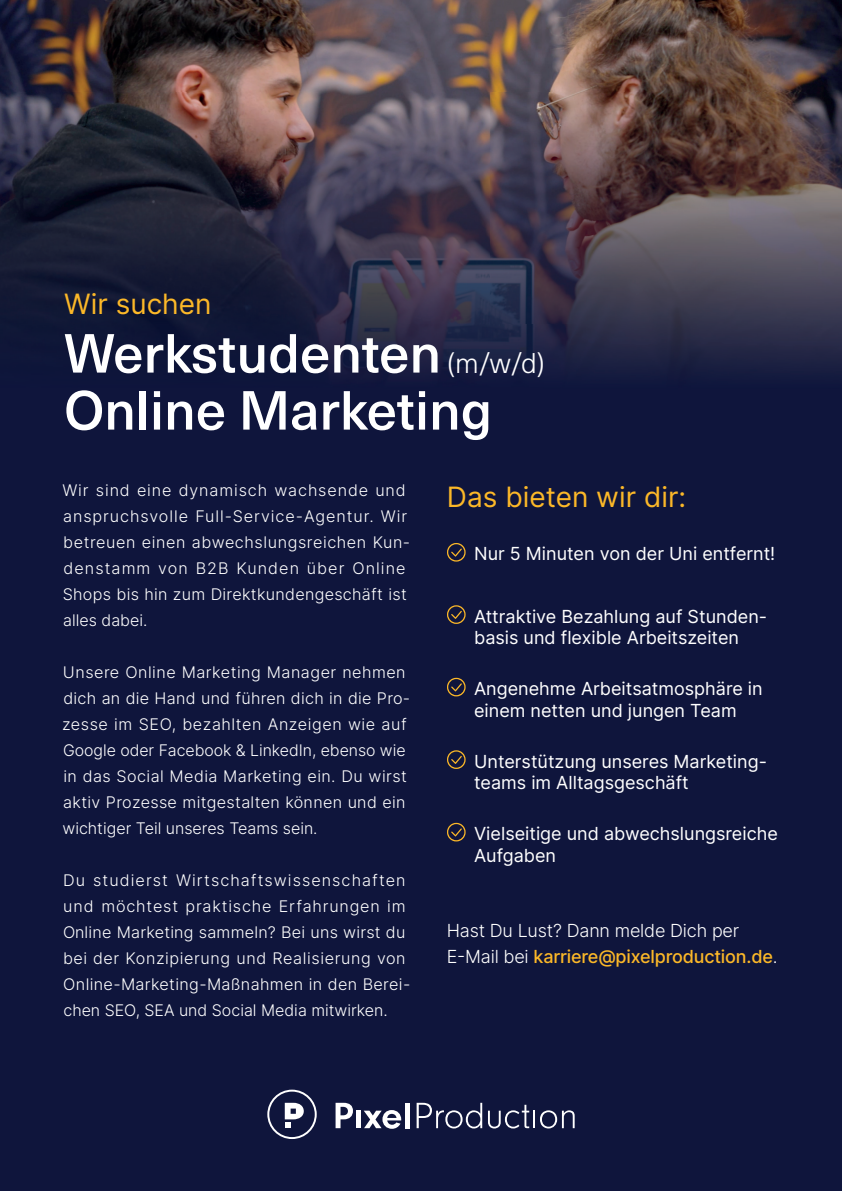
<style>
.page{position:relative;width:842px;height:1191px;background:#0f153c}
.page>*{position:absolute;margin:0;border:0;box-sizing:border-box;transform-origin:0 0}
.t1{font:500 54px/57px "Neue Haas Unica";color:#fff}
.t2{font:28px "Inter";color:#fcb828}
.t3{font:18px/21.6px "Inter";color:#fff}
.t4{font:300 18px/26px "Inter";letter-spacing:-.01em;color:#fff}
.t5{font:300 16px/26px "Inter";letter-spacing:.025em;color:#fff}
.t6{font:300 16px/26px "Inter";letter-spacing:.055em;color:#fff}
.s1{font-family:"Neue Haas Unica W1 G";font-weight:300;font-size:28px}
.s2{font-weight:500;color:#fcb828}
</style>
<div class="page">
<img style="left:0;top:0;width:842px;height:93px">
<img style="left:0;top:93px;width:842px;height:280px">
<svg style="left:447px;top:543px;width:19px;height:18px"></svg>
<svg style="left:447px;top:605px;width:19px;height:19px"></svg>
<svg style="left:447px;top:678px;width:19px;height:18px"></svg>
<svg style="left:447px;top:750px;width:19px;height:19px"></svg>
<svg style="left:447px;top:823px;width:19px;height:18px"></svg>
<svg style="left:417px;top:1102px;width:65px;height:26px"></svg>
<svg style="left:488px;top:1104px;width:87px;height:24px"></svg>
<svg style="left:336px;top:1102px;width:17px;height:26px"></svg>
<div style="left:356px;top:1110px;width:5px;height:18px;background:#fff"></div>
<svg style="left:364px;top:1110px;width:37px;height:18px"></svg>
<hr style="left:405px;top:1102px;width:4px;height:26px;background:#fff">
<svg style="left:267px;top:1089px;width:50px;height:50px"></svg>
<h2 class="t2" style="left:64px;top:283px;width:149px">Wir suchen</h2>
<h1 class="t1" style="left:64px;top:322px;width:482px">Werkstudenten <span class="s1">(m/w/d)<br></span>Online Marketing</h1>
<p class="t6" style="left:62px;top:476px;width:349px">Wir sind eine dynamisch wachsende und anspruchsvolle Full-Service-Agentur. Wir betreuen einen abwechslungsreichen Kun&shy;denstamm von B2B Kunden über Online Shops bis hin zum Direktkundengeschäft ist alles dabei.</p>
<p class="t5" style="left:62px;top:658px;width:350px">Unsere Online Marketing Manager nehmen dich an die Hand und führen dich in die Pro&shy;zesse im SEO, bezahlten Anzeigen wie auf Google oder Facebook &amp; LinkedIn, ebenso wie in das Social Media Marketing ein. Du wirst aktiv Prozesse mitgestalten können und ein wichtiger Teil unseres Teams sein.</p>
<p class="t5" style="left:63px;top:866px;width:349px">Du studierst Wirtschaftswissenschaften und möchtest praktische Erfahrungen im Online Marketing sammeln? Bei uns wirst du bei der Konzipierung und Realisierung von Online-Marketing-Maßnahmen in den Berei&shy;chen SEO, SEA und Social Media mitwirken.</p>
<h2 class="t2" style="left:447px;top:477px;width:241px">Das bieten wir dir:</h2>
<p class="t3" style="left:474px;top:542px;width:303px">Nur 5 Minuten von der Uni entfernt!</p>
<p class="t3" style="left:474px;top:605px;width:294px">Attraktive Bezahlung auf Stunden&shy;basis und flexible Arbeitszeiten</p>
<p class="t3" style="left:474px;top:677px;width:290px">Angenehme Arbeitsatmosphäre in einem netten und jungen Team</p>
<p class="t3" style="left:474px;top:750px;width:294px">Unterstützung unseres Marketing&shy;teams im Alltagsgeschäft</p>
<p class="t3" style="left:474px;top:822px;width:305px">Vielseitige und abwechslungsreiche<br>Aufgaben</p>
<p class="t4" style="left:447px;top:917px;width:332px">Hast Du Lust? Dann melde Dich per<br>E-Mail bei <span class="s2">karriere@pixelproduction.de</span>.</p>
</div>
